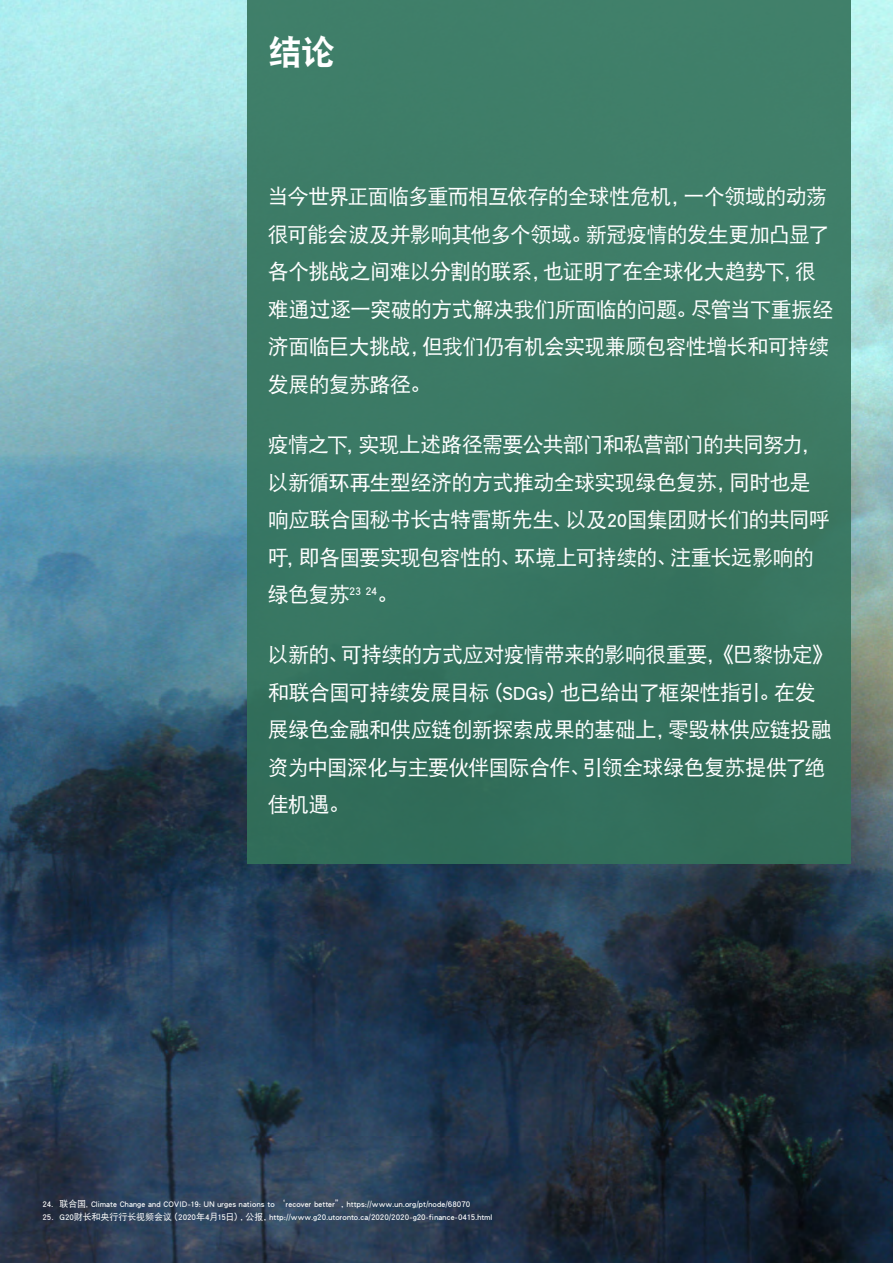
<style>
.page{position:relative;width:893px;height:1263px;background:#fff}
.page>*{position:absolute;margin:0;border:0;box-sizing:border-box;transform-origin:0 0}
.t1{font:34.5px "DFP Hei W9 G Bpc EUC H";color:#fff}
.t2{font:21px/37.5px "DFP Hei W5 G Bpc EUC H";letter-spacing:-.03em;color:#fff}
.t3{font:9px "DFP Hei W5 G Bpc EUC H";letter-spacing:.005em;color:#fff}
</style>
<div class="page">
<img style="left:0;top:0;width:893px;height:1263px">
<div style="left:247px;top:0;width:603px;height:863px;background:#3b7964"></div>
<h1 class="t1" style="left:268px;top:34px;width:69px">结论</h1>
<p class="t2" style="left:268px;top:178px;width:567px">当今世界正面临多重而相互依存的全球性危机，一个领域的动荡很可能会波及并影响其他多个领域。新冠疫情的发生更加凸显了各个挑战之间难以分割的联系，也证明了在全球化大趋势下，很难通过逐一突破的方式解决我们所面临的问题。尽管当下重振经济面临巨大挑战，但我们仍有机会实现兼顾包容性增长和可持续发展的复苏路径。</p>
<p class="t2" style="left:268px;top:426px;width:563px">疫情之下，实现上述路径需要公共部门和私营部门的共同努力，以新循环再生型经济的方式推动全球实现绿色复苏，同时也是响应联合国秘书长古特雷斯先生、以及20国集团财长们的共同呼吁，即各国要实现包容性的、环境上可持续的、注重长远影响的绿色复苏<sup>23</sup> <sup>24</sup>。</p>
<p class="t2" style="left:268px;top:636px;width:567px">以新的、可持续的方式应对疫情带来的影响很重要，《巴黎协定》和联合国可持续发展目标（SDGs）也已给出了框架性指引。在发展绿色金融和供应链创新探索成果的基础上，零毁林供应链投融资为中国深化与主要伙伴国际合作、引领全球绿色复苏提供了绝佳机遇。</p>
<p class="t3" style="left:43px;top:1199px;width:429px">24. 联合国, Climate Change and COVID-19: UN urges nations to ‘recover better”，https://www.un.org/pt/node/68070</p>
<p class="t3" style="left:43px;top:1213px;width:451px">25. G20财长和央行行长视频会议（2020年4月15日），公报，http://www.g20.utoronto.ca/2020/2020-g20-finance-0415.html</p>
</div>
